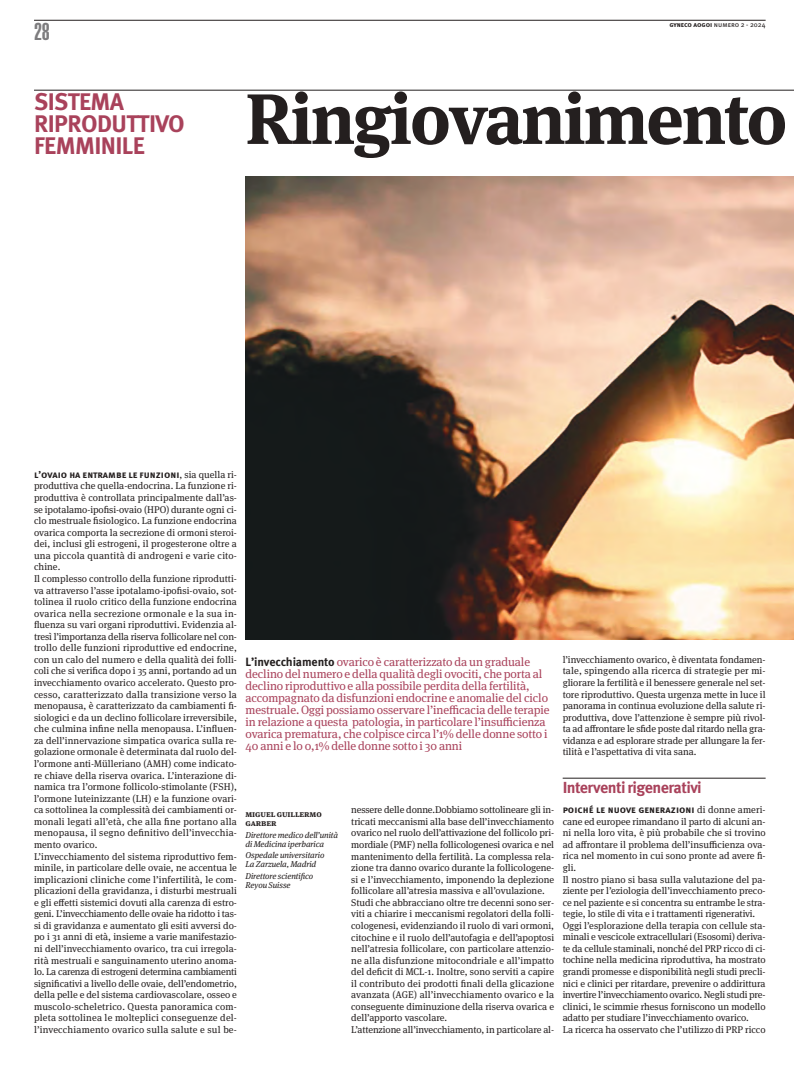
<style>
.page{position:relative;width:794px;height:1078px;background:#fff}
.page>*{position:absolute;margin:0;border:0;box-sizing:border-box;transform-origin:0 0}
.t1{font:700 71.1px "Meta Serif OT";color:#241f1f}
.t2{font:700 24px/22px "Meta Pro";letter-spacing:-.025em;color:#a9425b}
.t3{font:900 extra-condensed 24px "Helvetica";color:#7d7c7e}
.t4{font:700 16px "Meta Pro";color:#a9425b}
.t5{font:12px/12.1px "Meta Serif OT";letter-spacing:-.01em;color:#a9425b}
.t6{font:700 10px "Meta Pro";letter-spacing:.005em;color:#241f1f}
.t7{font:9.8px/11.6px "Meta Serif OT";color:#241f1f}
.t8{font:italic 8.5px/9px "Meta Serif OT";letter-spacing:-.01em;color:#241f1f}
.t9{font:700 8.5px/9px "Meta Serif OT";letter-spacing:-.01em;color:#241f1f}
.t10{font:7px "Meta Pro";color:#241f1f}
.s1{font-weight:700}
.s2{font-family:"Meta Serif OT";font-weight:400;font-size:9.8px}
.s3{font-family:"Meta Pro";font-weight:700;color:#241f1f}
</style>
<div class="page">
<hr style="left:562px;top:777px;width:203px;height:1px;background:#241f1f">
<hr style="left:34px;top:90px;width:760px;height:1px;background:#241f1f">
<hr style="left:34px;top:20px;width:731px;height:1px;background:#241f1f">
<img style="left:245px;top:176px;width:549px;height:463px">
<h2 class="t3" style="left:34px;top:23px;width:17px">28</h2>
<p class="t10" style="left:669px;top:22px;width:98px"><span class="s1">gyneco aogoi</span> numero 2 - 2024</p>
<h2 class="t2" style="left:34px;top:93px;width:152px">SISTEMA<br>RIPRODUTTIVO<br>FEMMINILE</h2>
<h1 class="t1" style="left:245px;top:92px;width:543px">Ringiovanimento</h1>
<p class="t6" style="left:34px;top:470px;width:204px">l’ovaio ha entrambe le funzioni<span class="s2">, sia quella ri-</span></p>
<p class="t7" style="left:34px;top:481px;width:204px">produttiva che quella-endocrina. La funzione ri&shy;produttiva è controllata principalmente dall’as&shy;se ipotalamo-ipofisi-ovaio (HPO) durante ogni ci&shy;clo mestruale fisiologico. La funzione endocrina ovarica comporta la secrezione di ormoni steroi&shy;dei, inclusi gli estrogeni, il progesterone oltre a una piccola quantità di androgeni e varie cito&shy;chine.<br>Il complesso controllo della funzione riprodutti&shy;va attraverso l’asse ipotalamo-ipofisi-ovaio, sot&shy;tolinea il ruolo critico della funzione endocrina ovarica nella secrezione ormonale e la sua in&shy;fluenza su vari organi riproduttivi. Evidenzia al&shy;tresì l’importanza della riserva follicolare nel con&shy;trollo delle funzioni riproduttive ed endocrine, con un calo del numero e della qualità dei folli&shy;coli che si verifica dopo i 35 anni, portando ad un invecchiamento ovarico accelerato. Questo pro&shy;cesso, caratterizzato dalla transizione verso la menopausa, è caratterizzato da cambiamenti fi&shy;siologici e da un declino follicolare irreversibile, che culmina infine nella menopausa. L’influen&shy;za dell’innervazione simpatica ovarica sulla re&shy;golazione ormonale è determinata dal ruolo del&shy;l’ormone anti-Mülleriano (AMH) come indicato&shy;re chiave della riserva ovarica. L’interazione di&shy;namica tra l’ormone follicolo-stimolante (FSH), l’ormone luteinizzante (LH) e la funzione ovari&shy;ca sottolinea la complessità dei cambiamenti or&shy;monali legati all’età, che alla fine portano alla menopausa, il segno definitivo dell’invecchia&shy;mento ovarico.<br>L’invecchiamento del sistema riproduttivo fem&shy;minile, in particolare delle ovaie, ne accentua le implicazioni cliniche come l’infertilità, le com&shy;plicazioni della gravidanza, i disturbi mestruali e gli effetti sistemici dovuti alla carenza di estro&shy;geni. L’invecchiamento delle ovaie ha ridotto i tas&shy;si di gravidanza e aumentato gli esiti avversi do&shy;po i 31 anni di età, insieme a varie manifestazio&shy;ni dell’invecchiamento ovarico, tra cui irregola&shy;rità mestruali e sanguinamento uterino anoma&shy;lo. La carenza di estrogeni determina cambiamenti significativi a livello delle ovaie, dell’endometrio, della pelle e del sistema cardiovascolare, osseo e muscolo-scheletrico. Questa panoramica com&shy;pleta sottolinea le molteplici conseguenze del&shy;l’invecchiamento ovarico sulla salute e sul be-</p>
<p class="t5" style="left:245px;top:656px;width:306px"><span class="s3">L’invecchiamento</span> ovarico è caratterizzato da un graduale declino del numero e della qualità degli ovociti, che porta al declino riproduttivo e alla possibile perdita della fertilità, accompagnato da disfunzioni endocrine e anomalie del ciclo mestruale. Oggi possiamo osservare l’inefficacia delle terapie in relazione a questa patologia, in particolare l’insufficienza ovarica prematura, che colpisce circa l’1% delle donne sotto i 40 anni e lo 0,1% delle donne sotto i 30 anni</p>
<p class="t9" style="left:245px;top:809px;width:78px">miguel guillermo garber</p>
<p class="t8" style="left:245px;top:830px;width:94px">Direttore medico dell’unità di Medicina iperbarica</p>
<p class="t8" style="left:245px;top:851px;width:80px">Ospedale universitario<br>La Zarzuela, Madrid</p>
<p class="t8" style="left:245px;top:872px;width:69px">Direttore scientifico<br>Reyou Suisse</p>
<p class="t7" style="left:351px;top:804px;width:204px">nessere delle donne.Dobbiamo sottolineare gli in&shy;tricati meccanismi alla base dell’invecchiamento ovarico nel ruolo dell’attivazione del follicolo pri&shy;mordiale (PMF) nella follicologenesi ovarica e nel mantenimento della fertilità. La complessa rela&shy;zione tra danno ovarico durante la follicologene&shy;si e l’invecchiamento, imponendo la deplezione follicolare all’atresia massiva e all’ovulazione.<br>Studi che abbracciano oltre tre decenni sono ser&shy;viti a chiarire i meccanismi regolatori della folli&shy;cologenesi, evidenziando il ruolo di vari ormoni, citochine e il ruolo dell’autofagia e dell’apoptosi nell’atresia follicolare, con particolare attenzio&shy;ne alla disfunzione mitocondriale e all’impatto del deficit di MCL-1. Inoltre, sono serviti a capire il contributo dei prodotti finali della glicazione avanzata (AGE) all’invecchiamento ovarico e la conseguente diminuzione della riserva ovarica e dell’apporto vascolare.<br>L’attenzione all’invecchiamento, in particolare al-</p>
<p class="t7" style="left:562px;top:654px;width:204px;text-align:justify">l’invecchiamento ovarico, è diventata fondamen&shy;tale, spingendo alla ricerca di strategie per mi&shy;gliorare la fertilità e il benessere generale nel set&shy;tore riproduttivo. Questa urgenza mette in luce il panorama in continua evoluzione della salute ri&shy;produttiva, dove l’attenzione è sempre più rivol&shy;ta ad affrontare le sfide poste dal ritardo nella gra&shy;vidanza e ad esplorare strade per allungare la fer&shy;tilità e l’aspettativa di vita sana.</p>
<h3 class="t4" style="left:562px;top:780px;width:141px">Interventi rigenerativi</h3>
<p class="t6" style="left:562px;top:805px;width:204px">poiché le nuove generazioni <span class="s2">di donne ameri-</span></p>
<p class="t7" style="left:562px;top:816px;width:204px">cane ed europee rimandano il parto di alcuni an&shy;ni nella loro vita, è più probabile che si trovino ad affrontare il problema dell’insufficienza ova&shy;rica nel momento in cui sono pronte ad avere fi&shy;gli.<br>Il nostro piano si basa sulla valutazione del pa&shy;ziente per l’eziologia dell’invecchiamento preco&shy;ce nel paziente e si concentra su entrambe le stra&shy;tegie, lo stile di vita e i trattamenti rigenerativi.<br>Oggi l’esplorazione della terapia con cellule sta&shy;minali e vescicole extracellulari (Esosomi) deriva&shy;te da cellule staminali, nonché del PRP ricco di ci&shy;tochine nella medicina riproduttiva, ha mostrato grandi promesse e disponibilità negli studi precli&shy;nici e clinici per ritardare, prevenire o addirittura invertire l’invecchiamento ovarico. Negli studi pre&shy;clinici, le scimmie rhesus forniscono un modello adatto per studiare l’invecchiamento ovarico.<br>La ricerca ha osservato che l’utilizzo di PRP ricco</p>
</div>
